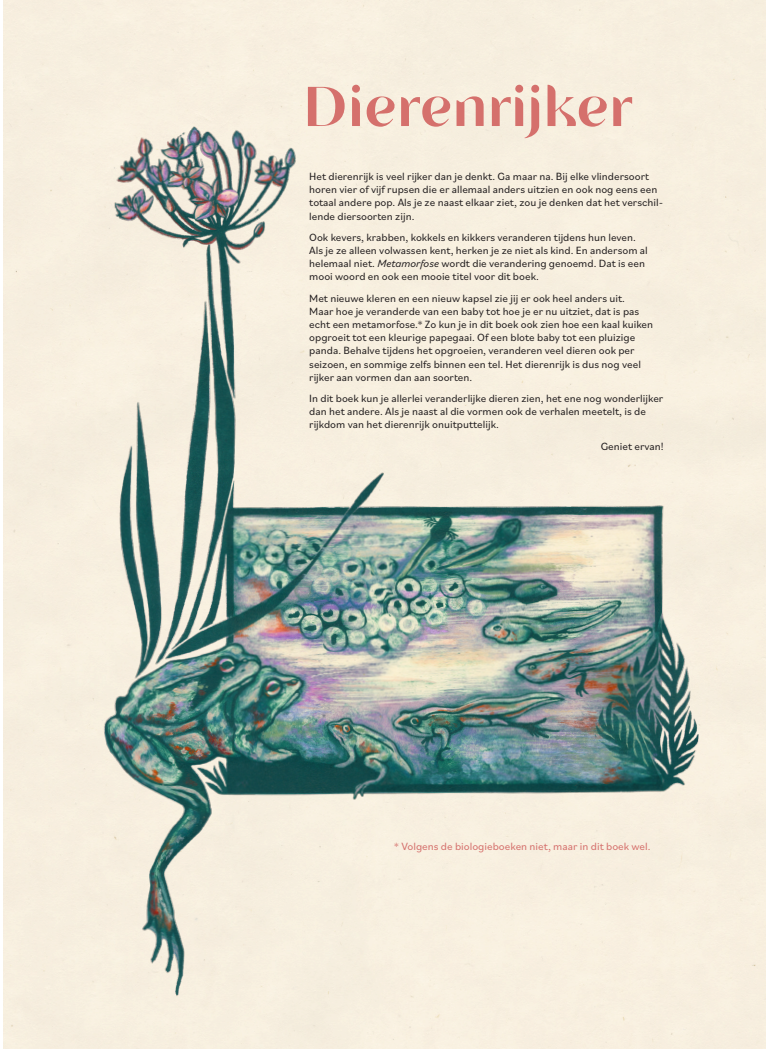
<style>
.page{position:relative;width:766px;height:1049px;background:#fff}
.page>*{position:absolute;margin:0;border:0;box-sizing:border-box;transform-origin:0 0}
.t1{font:56px "Tangerine";letter-spacing:.025em;color:#d5706c}
.t2{font:11px/13.2px "Bilo";color:#231f20}
.t3{font:11px "Bilo";color:#d5706c}
.s1{font-style:italic}
</style>
<div class="page">
<img style="left:3px;top:0;width:762px;height:1049px">
<h1 class="t1" style="left:304px;top:72px;width:330px">Dierenrijker</h1>
<p class="t2" style="left:309px;top:169px;width:355px">Het dierenrijk is veel rijker dan je denkt. Ga maar na. Bij elke vlindersoort horen vier of vijf rupsen die er allemaal anders uitzien en ook nog eens een totaal andere pop. Als je ze naast elkaar ziet, zou je denken dat het verschil&shy;lende diersoorten zijn.</p>
<p class="t2" style="left:309px;top:230px;width:340px">Ook kevers, krabben, kokkels en kikkers veranderen tijdens hun leven.<br>Als je ze alleen volwassen kent, herken je ze niet als kind. En andersom al helemaal niet. <span class="s1">Metamorfose</span> wordt die verandering genoemd. Dat is een mooi woord en ook een mooie titel voor dit boek.</p>
<p class="t2" style="left:309px;top:291px;width:345px">Met nieuwe kleren en een nieuw kapsel zie jij er ook heel anders uit.<br>Maar hoe je veranderde van een baby tot hoe je er nu uitziet, dat is pas echt een metamorfose.* Zo kun je in dit boek ook zien hoe een kaal kuiken opgroeit tot een kleurige papegaai. Of een blote baby tot een pluizige panda. Behalve tijdens het opgroeien, veranderen veel dieren ook per seizoen, en sommige zelfs binnen een tel. Het dierenrijk is dus nog veel rijker aan vormen dan aan soorten.</p>
<p class="t2" style="left:309px;top:391px;width:355px">In dit boek kun je allerlei veranderlijke dieren zien, het ene nog wonderlijker dan het andere. Als je naast al die vormen ook de verhalen meetelt, is de rijkdom van het dierenrijk onuitputtelijk.</p>
<p class="t2" style="left:600px;top:439px;width:65px">Geniet ervan!</p>
<p class="t3" style="left:394px;top:838px;width:258px">* Volgens de biologieboeken niet, maar in dit boek wel.</p>
</div>
